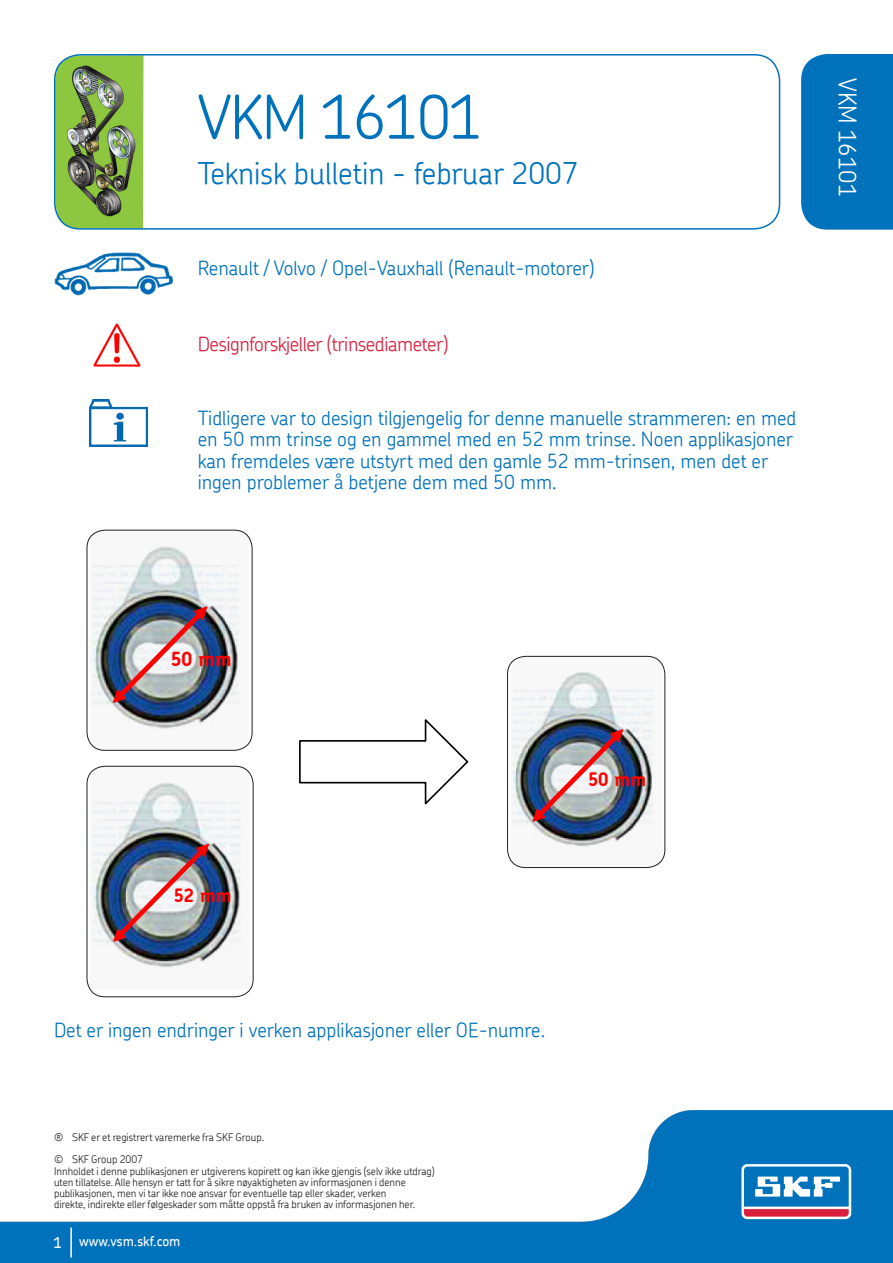
<style>
.page{position:relative;width:893px;height:1263px;background:#fff}
.page>*{position:absolute;margin:0;border:0;box-sizing:border-box;transform-origin:0 0}
.aa_heading{font:300 60px "SKF Chevin";letter-spacing:-.025em;color:#0072bc}
.ac_subhead{font:300 30px "SKF Chevin";color:#0072bc}
.ab_side_heading{font:300 24px "SKF Chevin";color:#fff}
.ad_bodytext{font:300 19.5px/21px "SKF Chevin";color:#0072bc}
.ae_bodytext{font:300 19.5px "SKF Chevin";letter-spacing:-.02em;color:#da1f3d}
.t1{font:700 19.5px "SKF Chevin";color:#f00}
.t2{font:700 18.6px "SKF Chevin";color:#f00}
.t3{font:700 18.45px "SKF Chevin";color:#f00}
.t4{font:500 15px "SKF Chevin";color:#fff}
.ah_email_address{font:500 13.5px "SKF Chevin";color:#fff}
._91_99_-_Disclaimer{font:300 10.5px "SKF Chevin";color:#231f20}
</style>
<div class="page">
<img style="left:55px;top:55px;width:89px;height:172px">
<div style="left:54px;top:54px;width:726px;height:176px;border:2px solid #0072bc;border-radius:26px"></div>
<img style="left:54px;top:253px;width:119px;height:43px">
<img style="left:93px;top:323px;width:48px;height:44px">
<img style="left:89px;top:399px;width:59px;height:48px">
<div style="left:801px;top:54px;width:92px;height:176px;background:#0072bc"></div>
<img style="left:0;top:1110px;width:893px;height:153px">
<hr style="left:70px;top:1227px;width:2px;height:30px;background:#fff">
<img style="left:90px;top:530px;width:158px;height:220px">
<img style="left:113px;top:606px;width:94px;height:97px">
<div style="left:87px;top:530px;width:165px;height:221px;border:1px solid #231f20;border-radius:18px"></div>
<img style="left:90px;top:766px;width:161px;height:224px">
<img style="left:114px;top:844px;width:95px;height:97px">
<div style="left:87px;top:766px;width:167px;height:231px;border:1px solid #231f20;border-radius:18px"></div>
<img style="left:511px;top:656px;width:151px;height:211px">
<img style="left:533px;top:729px;width:90px;height:93px">
<div style="left:507px;top:656px;width:158px;height:212px;border:1px solid #231f20;border-radius:18px"></div>
<svg style="left:299px;top:719px;width:170px;height:86px"></svg>
<p class="aa_heading" style="left:198px;top:78px;width:287px">VKM 16101</p>
<p class="ac_subhead" style="left:198px;top:154px;width:382px">Teknisk bulletin - februar 2007</p>
<p class="ad_bodytext" style="left:198px;top:257px;width:398px">Renault / Volvo / Opel-Vauxhall (Renault-motorer)</p>
<p class="ae_bodytext" style="left:198px;top:331px;width:252px">Designforskjeller (trinsediameter)</p>
<p class="ad_bodytext" style="left:198px;top:408px;width:600px">Tidligere var to design tilgjengelig for denne manuelle strammeren: en med en 50 mm trinse og en gammel med en 52 mm trinse. Noen applikasjoner kan fremdeles være utstyrt med den gamle 52 mm-trinsen, men det er ingen problemer å betjene dem med 50 mm.</p>
<p class="ab_side_heading" style="left:863px;top:78px;width:120px;rotate:90deg">VKM 16101</p>
<p class="t1" style="left:171px;top:646px;width:62px">50 mm</p>
<p class="t3" style="left:174px;top:883px;width:59px">52 mm</p>
<p class="t2" style="left:588px;top:767px;width:60px">50 mm</p>
<p class="ad_bodytext" style="left:54px;top:1019px;width:493px">Det er ingen endringer i verken applikasjoner eller OE-numre.</p>
<p class="_91_99_-_Disclaimer" style="left:54px;top:1130px;width:212px">® SKF er et registrert varemerke fra SKF Group.</p>
<p class="_91_99_-_Disclaimer" style="left:54px;top:1153px;width:91px">© SKF Group 2007</p>
<p class="_91_99_-_Disclaimer" style="left:54px;top:1164px;width:382px">Innholdet i denne publikasjonen er utgiverens kopirett og kan ikke gjengis (selv ikke utdrag)</p>
<p class="_91_99_-_Disclaimer" style="left:54px;top:1175px;width:353px">uten tillatelse. Alle hensyn er tatt for å sikre nøyaktigheten av informasjonen i denne</p>
<p class="_91_99_-_Disclaimer" style="left:54px;top:1186px;width:334px">publikasjonen, men vi tar ikke noe ansvar for eventuelle tap eller skader, verken</p>
<p class="_91_99_-_Disclaimer" style="left:54px;top:1198px;width:363px">direkte, indirekte eller følgeskader som måtte oppstå fra bruken av informasjonen her.</p>
<p class="t4" style="left:53px;top:1232px;width:10px">1</p>
<p class="ah_email_address" style="left:79px;top:1233px;width:103px">www.vsm.skf.com</p>
</div>
